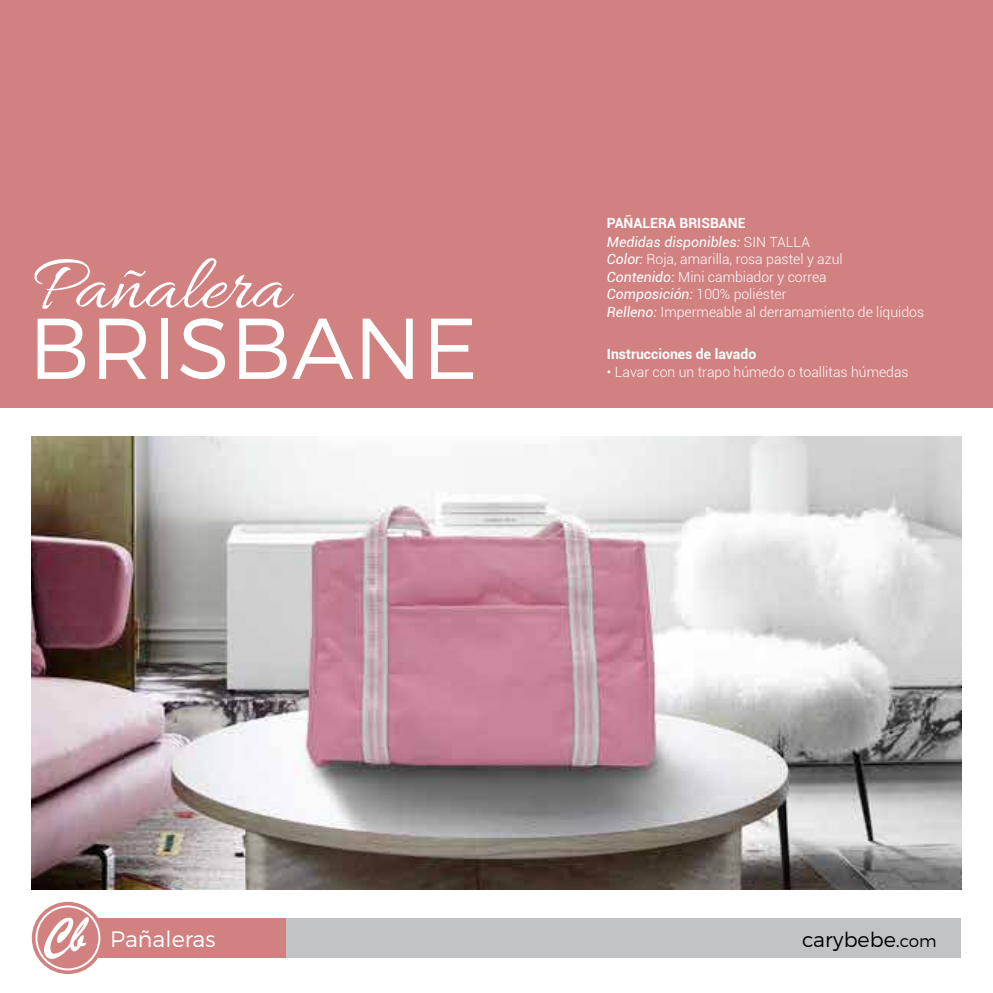
<style>
.page{position:relative;width:993px;height:993px;background:#fff}
.page>*{position:absolute;margin:0;border:0;box-sizing:border-box;transform-origin:0 0}
.t1{font:300 22.22px "Montserrat";color:#fff}
.t2{font:300 20.65px "Montserrat";color:#000}
.t3{font:300 14px/17.5px "Roboto";color:#fff}
.t4{font:700 14px "Roboto";color:#fff}
.s1{font-weight:400;font-style:italic}
.s2{font-size:16.8px}
</style>
<div class="page">
<div style="left:0;top:0;width:992px;height:408px;background:#d28181"></div>
<img style="left:32px;top:437px;width:928px;height:451px">
<div style="left:285px;top:917px;width:675px;height:40px;background:#c2c3c5"></div>
<div style="left:68px;top:917px;width:217px;height:40px;background:#d28181"></div>
<svg style="left:32px;top:901px;width:72px;height:72px"></svg>
<svg style="left:35px;top:905px;width:65px;height:65px"></svg>
<svg style="left:38px;top:318px;width:47px;height:61px"></svg>
<svg style="left:99px;top:318px;width:47px;height:61px"></svg>
<div style="left:161px;top:318px;width:7px;height:61px;background:#fff"></div>
<svg style="left:180px;top:318px;width:45px;height:61px"></svg>
<svg style="left:239px;top:318px;width:47px;height:61px"></svg>
<svg style="left:292px;top:318px;width:61px;height:61px"></svg>
<svg style="left:362px;top:318px;width:50px;height:61px"></svg>
<svg style="left:431px;top:318px;width:42px;height:61px"></svg>
<svg style="left:34px;top:258px;width:260px;height:51px"></svg>
<p class="t4" style="left:606px;top:212px;width:140px">PAÑALERA BRISBANE</p>
<p class="t3" style="left:606px;top:232px;width:318px"><span class="s1">Medidas disponibles:</span> SIN TALLA<br><span class="s1">Color:</span> Roja, amarilla, rosa pastel y azul<br><span class="s1">Contenido:</span> Mini cambiador y correa<br><span class="s1">Composición:</span> 100% poliéster<br><span class="s1">Relleno:</span> Impermeable al derramamiento de líquidos</p>
<p class="t4" style="left:606px;top:344px;width:151px">Instrucciones de lavado</p>
<p class="t3" style="left:606px;top:363px;width:303px">• Lavar con un trapo húmedo o toallitas húmedas</p>
<h1 class="t1" style="left:110px;top:925px;width:107px">Pañaleras</h1>
<h2 class="t2" style="left:802px;top:926px;width:136px">carybebe.<span class="s2">com</span></h2>
</div>
